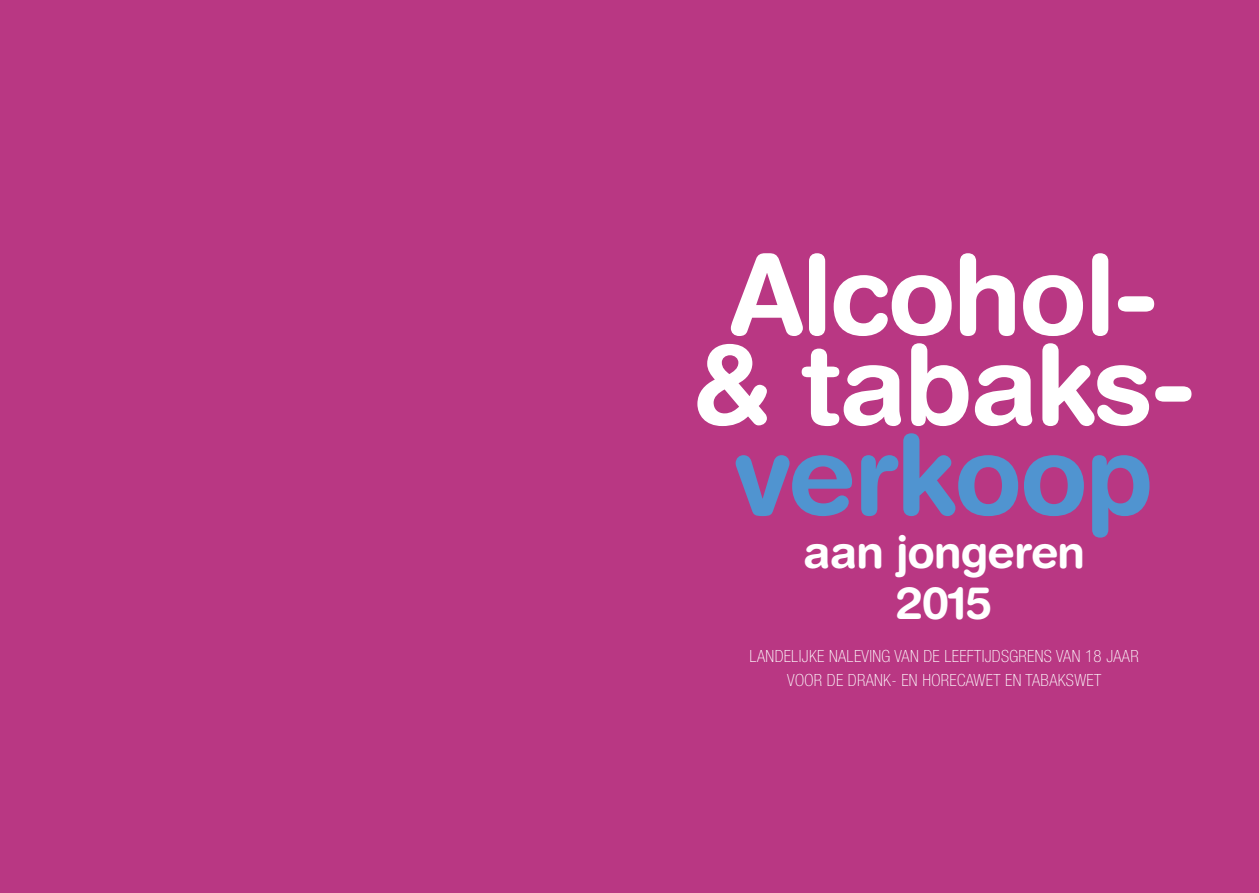
<style>
.page{position:relative;width:1259px;height:893px;background:#b93783}
.page>*{position:absolute;margin:0;border:0;box-sizing:border-box;transform-origin:0 0}
.t1{font:700 111px/90px "Helvetica Rounded";letter-spacing:-.02em;color:#fff;text-align:center}
.t2{font:700 111px "Helvetica Rounded";letter-spacing:-.02em;color:#5094d0}
.t3{font:700 45px/50.7px "Helvetica Rounded";letter-spacing:-.02em;color:#fff;text-align:center}
.t4{font:100 condensed 16.8px/24.2px "Helvetica Neue";letter-spacing:.02em;color:#fff;text-align:center}
</style>
<div class="page">
<h1 class="t1" style="left:692px;top:248px;width:505px">Alcohol-&amp; tabaks-</h1>
<h1 class="t2" style="left:735px;top:408px;width:420px">verkoop</h1>
<h2 class="t3" style="left:803px;top:526px;width:283px">aan jongeren<br>2015</h2>
<p class="t4" style="left:749px;top:644px;width:391px">LANDELIJKE NALEVING VAN DE LEEFTIJDSGRENS VAN 18 JAAR<br>VOOR DE DRANK- EN HORECAWET EN TABAKSWET</p>
</div>
